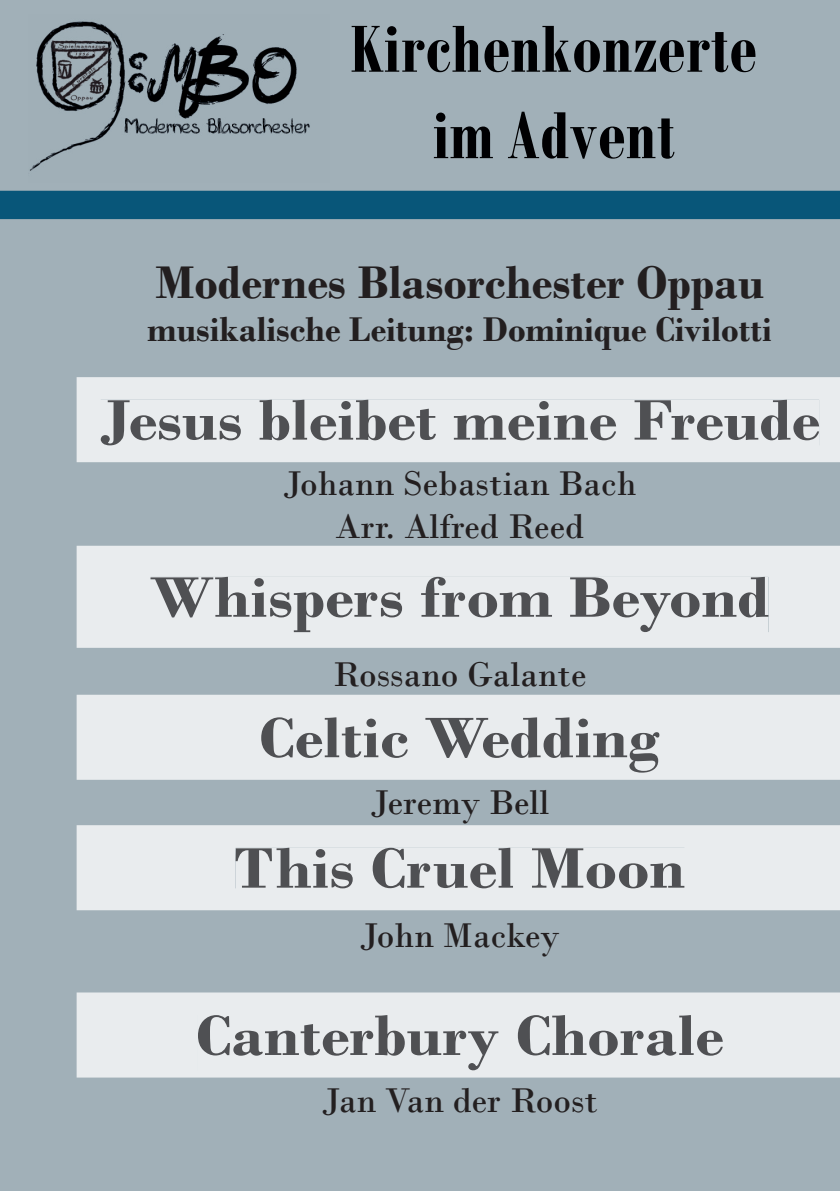
<style>
.page{position:relative;width:840px;height:1191px;background:#fff}
.page>*{position:absolute;margin:0;border:0;box-sizing:border-box;transform-origin:0 0}
.t1{font:700 72px/86.4px "Bodoni MT Condensed";color:#000002;text-align:center}
.t2{font:700 60px "Bodoni";color:#4f5053;scale:1.1 1}
.t3{font:700 48px "Bodoni";color:#231f20}
.t4{font:36px/43.2px "Bodoni";color:#231f20;text-align:center}
.t5{font:700 36px "Bodoni";color:#231f20}
</style>
<div class="page">
<div style="left:0;top:0;width:839px;height:1191px;background:#a1b0b8"></div>
<div style="left:0;top:191px;width:839px;height:28px;background:#085679"></div>
<img style="left:29px;top:21px;width:281px;height:150px">
<div style="left:77px;top:377px;width:762px;height:85px;background:#e9ecee"></div>
<div style="left:101px;top:400px;width:717px;height:45px;background:#e9ecee"></div>
<div style="left:77px;top:546px;width:762px;height:102px;background:#e9ecee"></div>
<div style="left:150px;top:577px;width:618px;height:55px;background:#e9ecee"></div>
<div style="left:77px;top:694px;width:762px;height:86px;background:#e9ecee"></div>
<div style="left:261px;top:717px;width:398px;height:55px;background:#e9ecee"></div>
<div style="left:77px;top:825px;width:762px;height:85px;background:#e9ecee"></div>
<div style="left:235px;top:847px;width:449px;height:41px;background:#e9ecee"></div>
<div style="left:77px;top:992px;width:762px;height:85px;background:#e9ecee"></div>
<div style="left:198px;top:1015px;width:524px;height:55px;background:#e9ecee"></div>
<p class="t1" style="left:350px;top:5px;width:407px">Kirchenkonzerte im Advent</p>
<p class="t3" style="left:155px;top:254px;width:610px">Modernes Blasorchester Oppau</p>
<p class="t5" style="left:147px;top:308px;width:625px">musikalische Leitung: Dominique Civilotti</p>
<p class="t2" style="left:99px;top:384px;width:656px">Jesus bleibet meine Freude</p>
<p class="t4" style="left:283px;top:462px;width:355px">Johann Sebastian Bach<br>Arr. Alfred Reed</p>
<p class="t2" style="left:150px;top:561px;width:564px">Whispers from Beyond</p>
<p class="t4" style="left:333px;top:653px;width:255px">Rossano Galante</p>
<p class="t2" style="left:259px;top:702px;width:366px">Celtic Wedding</p>
<p class="t4" style="left:370px;top:781px;width:180px">Jeremy Bell</p>
<p class="t2" style="left:234px;top:832px;width:411px">This Cruel Moon</p>
<p class="t4" style="left:359px;top:913px;width:202px">John Mackey</p>
<p class="t2" style="left:196px;top:1000px;width:481px">Canterbury Chorale</p>
<p class="t4" style="left:321px;top:1079px;width:278px">Jan Van der Roost</p>
</div>
